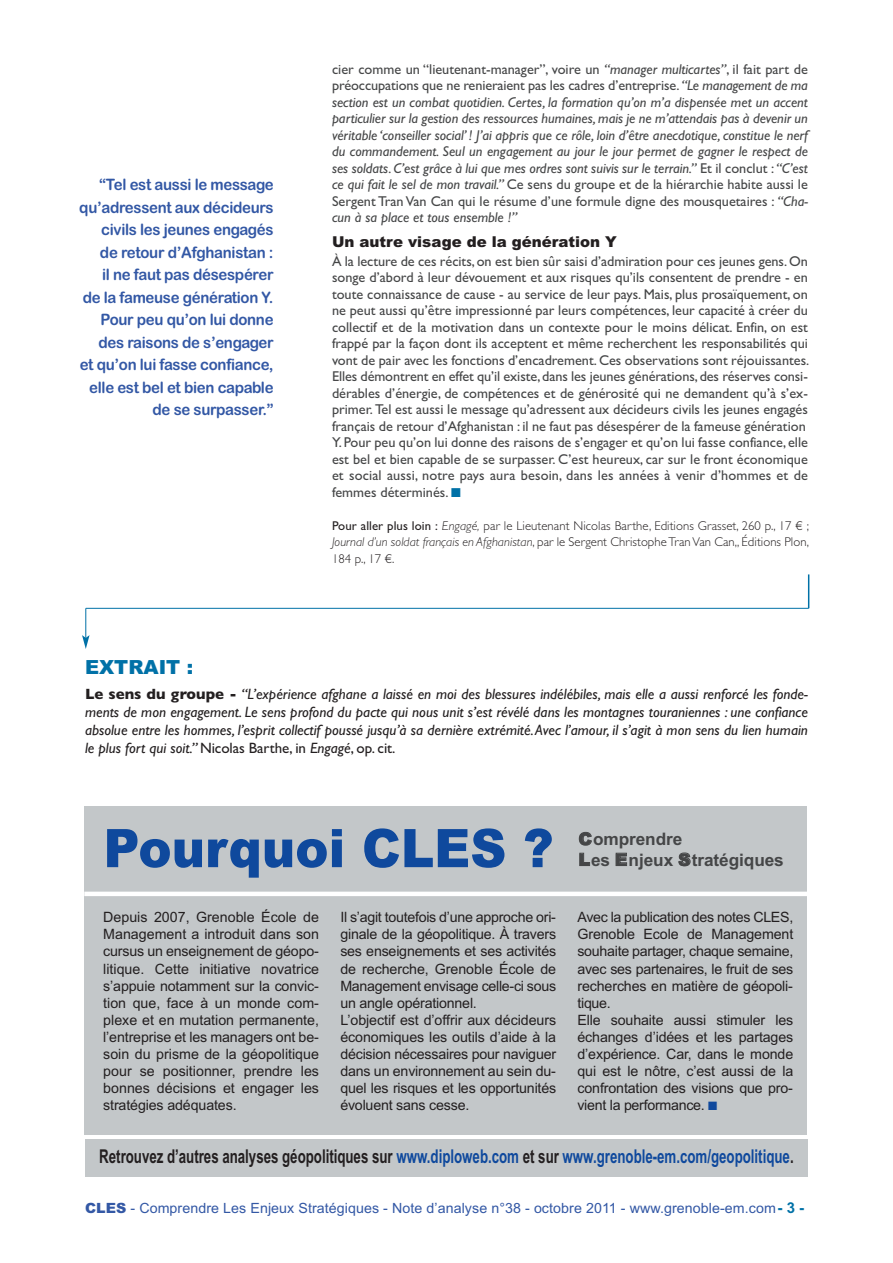
<style>
.page{position:relative;width:893px;height:1263px;background:#fff}
.page>*{position:absolute;margin:0;border:0;box-sizing:border-box;transform-origin:0 0}
.t1{font:900 53.25px "Arial";color:#0f499d;scale:.94 1}
.t2{font:900 19.5px "Arial";color:#0071a7}
.t3{font:700 19.05px "Arial";letter-spacing:-.005em;color:#0f499d;scale:.7 1}
.t4{font:700 17.25px "Arial";letter-spacing:-.005em;color:#454647}
.t5{font:15.75px/22.5px "Arial Rounded MT Bold";letter-spacing:-.02em;color:#3358a5;text-align:right;scale:.95 1}
.t6{font:italic 15px/18px "Gill Sans";color:#231f20;text-align:justify}
.t7{font:900 15px "Arial";color:#231f20}
.t8{font:14.25px/16.5px "Gill Sans";color:#454647}
.t9{font:14.25px/17.1px "Arial";letter-spacing:-.015em;color:#231f20}
.t10{font:italic 14.25px/16.5px "Gill Sans";color:#454647;text-align:justify}
.t11{font:14.1px "Arial";letter-spacing:.005em;color:#3358a5}
.t12{font:300 12.75px/16.5px "Gill Sans";letter-spacing:.005em;color:#231f20;text-align:justify}
.s1{font-style:normal}
.s2{color:#0071a7}
.s3{font-weight:400}
.s4{font-style:italic}
.s5{font-weight:700;font-style:normal}
.s6{font-weight:900}
.s7{color:#0f499d}
.s8{color:#231f20}
.s9{font-weight:700;font-size:15px;color:#0071a7}
</style>
<div class="page">
<hr style="left:86px;top:608px;width:723px;height:1px;background:#0071a7">
<hr style="left:85px;top:608px;width:1px;height:30px;background:#0071a7">
<svg style="left:82px;top:635px;width:8px;height:14px"></svg>
<hr style="left:808px;top:574px;width:1px;height:34px;background:#0071a7">
<div style="left:84px;top:806px;width:723px;height:328px;background:#c3c7c9"></div>
<hr style="left:84px;top:892px;width:723px;height:4px;background:#fff">
<div style="left:85px;top:1140px;width:723px;height:37px;background:#c3c7c9"></div>
<p class="t5" style="left:79px;top:173px;width:206px">“Tel est aussi le message qu’adressent aux décideurs civils les jeunes engagés<br>de retour d’Afghanistan :<br>il ne faut pas désespérer<br>de la fameuse génération Y.<br>Pour peu qu’on lui donne des raisons de s’engager<br>et qu’on lui fasse confiance, elle est bel et bien capable de se surpasser.”</p>
<p class="t10" style="left:332px;top:60px;width:477px"><span class="s1">cier comme un “lieutenant-manager”, voire un</span> “manager multicartes”<span class="s1">, il fait part de préoccupations que ne renieraient pas les cadres d’entreprise.</span> “Le management de ma section est un combat quotidien. Certes, la formation qu’on m’a dispensée met un accent particulier sur la gestion des ressources humaines,mais je ne m’attendais pas à devenir un véritable ‘conseiller social’ ! J’ai appris que ce rôle, loin d’être anecdotique, constitue le nerf du commandement. Seul un engagement au jour le jour permet de gagner le respect de ses soldats. C’est grâce à lui que mes ordres sont suivis sur le terrain.” <span class="s1">Et il conclut :</span> “C’est ce qui fait le sel de mon travail.” <span class="s1">Ce sens du groupe et de la hiérarchie habite aussi le Sergent TranVan Can qui le résume d’une formule digne des mousquetaires :</span> “Cha&shy;cun à sa place et tous ensemble !”</p>
<p class="t7" style="left:332px;top:233px;width:286px">Un autre visage de la génération Y</p>
<p class="t8" style="left:332px;top:253px;width:479px">À la lecture de ces récits,on est bien sûr saisi d’admiration pour ces jeunes gens.On songe d’abord à leur dévouement et aux risques qu’ils consentent de prendre - en toute connaissance de cause - au service de leur pays. Mais, plus prosaïquement, on ne peut aussi qu’être impressionné par leurs compétences, leur capacité à créer du collectif et de la motivation dans un contexte pour le moins délicat. Enfin, on est frappé par la façon dont ils acceptent et même recherchent les responsabilités qui vont de pair avec les fonctions d’encadrement. Ces observations sont réjouissantes.<br>Elles démontrent en effet qu’il existe, dans les jeunes générations, des réserves consi&shy;dérables d’énergie, de compétences et de générosité qui ne demandent qu’à s’ex&shy;primer.Tel est aussi le message qu’adressent aux décideurs civils les jeunes engagés français de retour d’Afghanistan : il ne faut pas désespérer de la fameuse génération Y. Pour peu qu’on lui donne des raisons de s’engager et qu’on lui fasse confiance, elle est bel et bien capable de se surpasser. C’est heureux, car sur le front économique et social aussi, notre pays aura besoin, dans les années à venir d’hommes et de femmes déterminés. <span class="s2">■</span></p>
<p class="t12" style="left:332px;top:517px;width:478px"><span class="s3">Pour aller plus loin :</span> <span class="s4">Engagé,</span> par le Lieutenant Nicolas Barthe, Editions Grasset, 260 p., 17 € ; <span class="s4">Journal d’un soldat français en Afghanistan</span>, par le Sergent ChristopheTranVan Can,, Éditions Plon, 184 p., 17 €.</p>
<h2 class="t2" style="left:85px;top:656px;width:110px">EXTRAIT :</h2>
<p class="t6" style="left:85px;top:684px;width:724px"><span class="s5">Le sens du groupe -</span> “L’expérience afghane a laissé en moi des blessures indélébiles, mais elle a aussi renforcé les fonde&shy;ments de mon engagement. Le sens profond du pacte qui nous unit s’est révélé dans les montagnes touraniennes : une confiance absolue entre les hommes, l’esprit collectif poussé jusqu’à sa dernière extrémité.Avec l’amour, il s’agit à mon sens du lien humain le plus fort qui soit.” <span class="s1">Nicolas Barthe, in</span> Engagé<span class="s1">, op. cit.</span></p>
<h1 class="t1" style="left:104px;top:818px;width:480px">Pourquoi CLES ?</h1>
<p class="t4" style="left:579px;top:829px;width:105px"><span class="s6">C</span>omprendre</p>
<p class="t4" style="left:579px;top:850px;width:207px"><span class="s6">L</span>es <span class="s6">E</span>njeux <span class="s6">S</span>tratégiques</p>
<p class="t9" style="left:103px;top:909px;width:217px;text-align:justify">Depuis 2007, Grenoble École de Management a introduit dans son cursus un enseignement de géopo&shy;litique. Cette initiative novatrice s’appuie notamment sur la convic&shy;tion que, face à un monde com&shy;plexe et en mutation permanente, l’entreprise et les managers ont be&shy;soin du prisme de la géopolitique pour se positionner, prendre les bonnes décisions et engager les stratégies adéquates.</p>
<p class="t9" style="left:340px;top:909px;width:217px">Il s’agit toutefois d’une approche ori&shy;ginale de la géopolitique. À travers ses enseignements et ses activités de recherche, Grenoble École de Management envisage celle-ci sous un angle opérationnel.<br>L’objectif est d’offrir aux décideurs économiques les outils d’aide à la décision nécessaires pour naviguer dans un environnement au sein du&shy;quel les risques et les opportunités évoluent sans cesse.</p>
<p class="t9" style="left:577px;top:909px;width:217px">Avec la publication des notes CLES,<br>Grenoble Ecole de Management souhaite partager, chaque semaine, avec ses partenaires, le fruit de ses recherches en matière de géopoli&shy;tique.<br>Elle souhaite aussi stimuler les échanges d’idées et les partages d’expérience. Car, dans le monde qui est le nôtre, c’est aussi de la confrontation des visions que pro&shy;vient la performance. <span class="s7">■</span></p>
<h3 class="t3" style="left:99px;top:1145px;width:993px"><span class="s8">Retrouvez d’autres analyses géopolitiques sur</span> www.diploweb.com <span class="s8">et sur</span> www.grenoble-em.com/geopolitique<span class="s8">.</span></h3>
<p class="t11" style="left:85px;top:1200px;width:721px"><span class="s6">CLES</span> - Comprendre Les Enjeux Stratégiques - Note d’analyse n°38 - octobre 2011 - www.grenoble-em.com<span class="s9">- 3 -</span></p>
</div>
